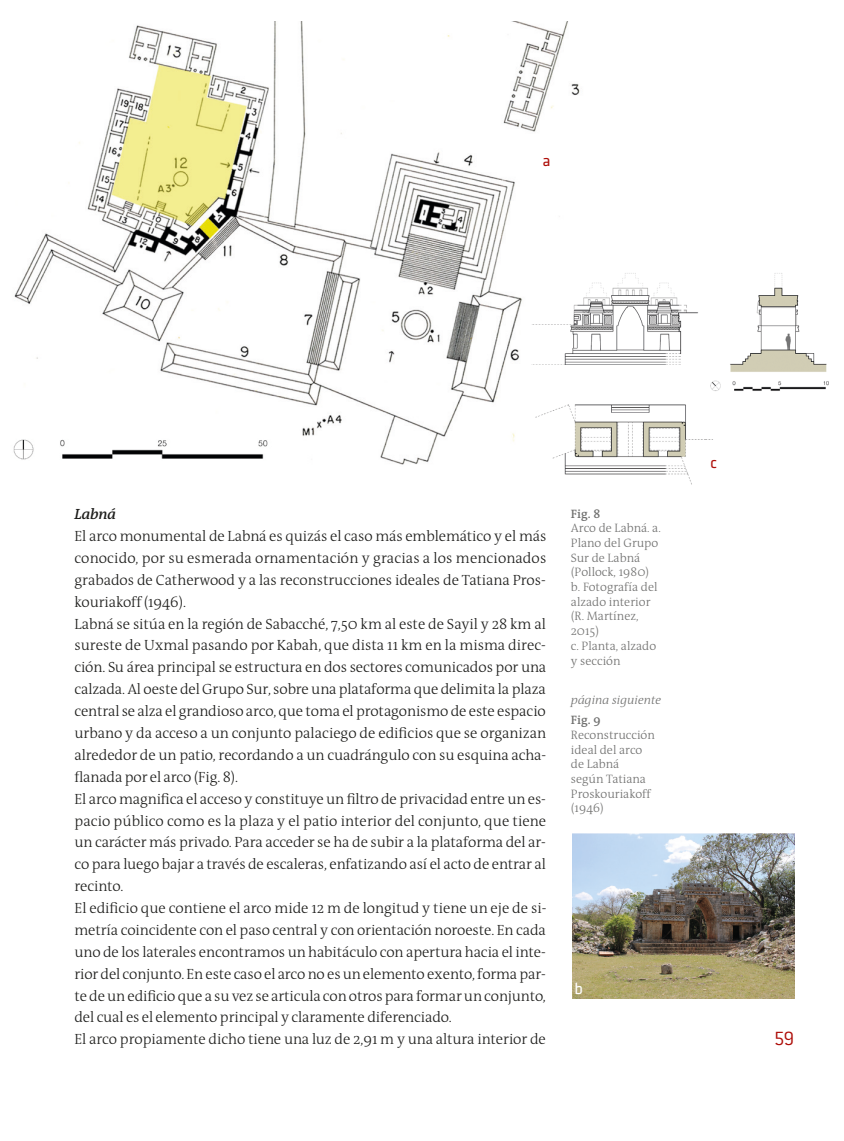
<style>
.page{position:relative;width:844px;height:1141px;background:#fff}
.page>*{position:absolute;margin:0;border:0;box-sizing:border-box;transform-origin:0 0}
.t1{font:300 21px "Conduit ITC";color:#ae0f0a}
.t2{font:16.28px "Klavika";color:#ae0f0a}
.t3{font:16.28px "Klavika";color:#fff}
.t4{font:300 14.88px/21.9px "The Antiqua B3";letter-spacing:-.01em;color:#1d1d1b}
.t5{font:italic 600 14.88px "The Antiqua B6 i";letter-spacing:-.01em;color:#1d1d1b}
.t6{font:300 12.25px/14.7px "The Antiqua B3";color:#70706f}
.t7{font:italic 300 12.25px "The Antiqua B3 i";color:#70706f}
.t8{font:600 12.25px "The Antiqua B6";color:#70706f}
</style>
<div class="page">
<img style="left:14px;top:21px;width:566px;height:444px">
<img style="left:13px;top:430px;width:270px;height:35px">
<img style="left:572px;top:834px;width:222px;height:165px">
<img style="left:531px;top:265px;width:296px;height:220px">
<p class="t2" style="left:542px;top:152px;width:10px">a</p>
<p class="t5" style="left:74px;top:506px;width:43px">Labná</p>
<p class="t4" style="left:74px;top:526px;width:473px">El arco monumental de Labná es quizás el caso más emblemático y el más conocido, por su esmerada ornamentación y gracias a los mencionados grabados de Catherwood y a las reconstrucciones ideales de Tatiana Pros&shy;kouriakoff (1946).<br>Labná se sitúa en la región de Sabacché, 7,50 km al este de Sayil y 28 km al sureste de Uxmal pasando por Kabah, que dista 11 km en la misma direc&shy;ción. Su área principal se estructura en dos sectores comunicados por una calzada. Al oeste del Grupo Sur, sobre una plataforma que delimita la plaza central se alza el grandioso arco, que toma el protagonismo de este espacio urbano y da acceso a un conjunto palaciego de edificios que se organizan alrededor de un patio, recordando a un cuadrángulo con su esquina acha&shy;flanada por el arco (Fig. 8).<br>El arco magnifica el acceso y constituye un filtro de privacidad entre un es&shy;pacio público como es la plaza y el patio interior del conjunto, que tiene un carácter más privado. Para acceder se ha de subir a la plataforma del ar&shy;co para luego bajar a través de escaleras, enfatizando así el acto de entrar al recinto.<br>El edificio que contiene el arco mide 12 m de longitud y tiene un eje de si&shy;metría coincidente con el paso central y con orientación noroeste. En cada uno de los laterales encontramos un habitáculo con apertura hacia el inte&shy;rior del conjunto. En este caso el arco no es un elemento exento, forma par&shy;te de un edificio que a su vez se articula con otros para formar un conjunto, del cual es el elemento principal y claramente diferenciado.<br>El arco propiamente dicho tiene una luz de 2,91 m y una altura interior de</p>
<p class="t8" style="left:570px;top:507px;width:31px">Fig. 8</p>
<p class="t6" style="left:570px;top:521px;width:91px">Arco de Labná. a.<br>Plano del Grupo<br>Sur de Labná (Pollock, 1980) b. Fotografía del alzado interior (R. Martínez,<br>2015)<br>c. Planta, alzado y sección</p>
<p class="t7" style="left:570px;top:694px;width:92px">página siguiente</p>
<p class="t8" style="left:570px;top:713px;width:31px">Fig. 9</p>
<p class="t6" style="left:570px;top:728px;width:85px">Reconstrucción ideal del arco de Labná según Tatiana<br>Proskouriakoff (1946)</p>
<p class="t3" style="left:574px;top:980px;width:10px">b</p>
<p class="t2" style="left:710px;top:453px;width:8px">c</p>
<h1 class="t1" style="left:773px;top:1027px;width:22px">59</h1>
</div>
